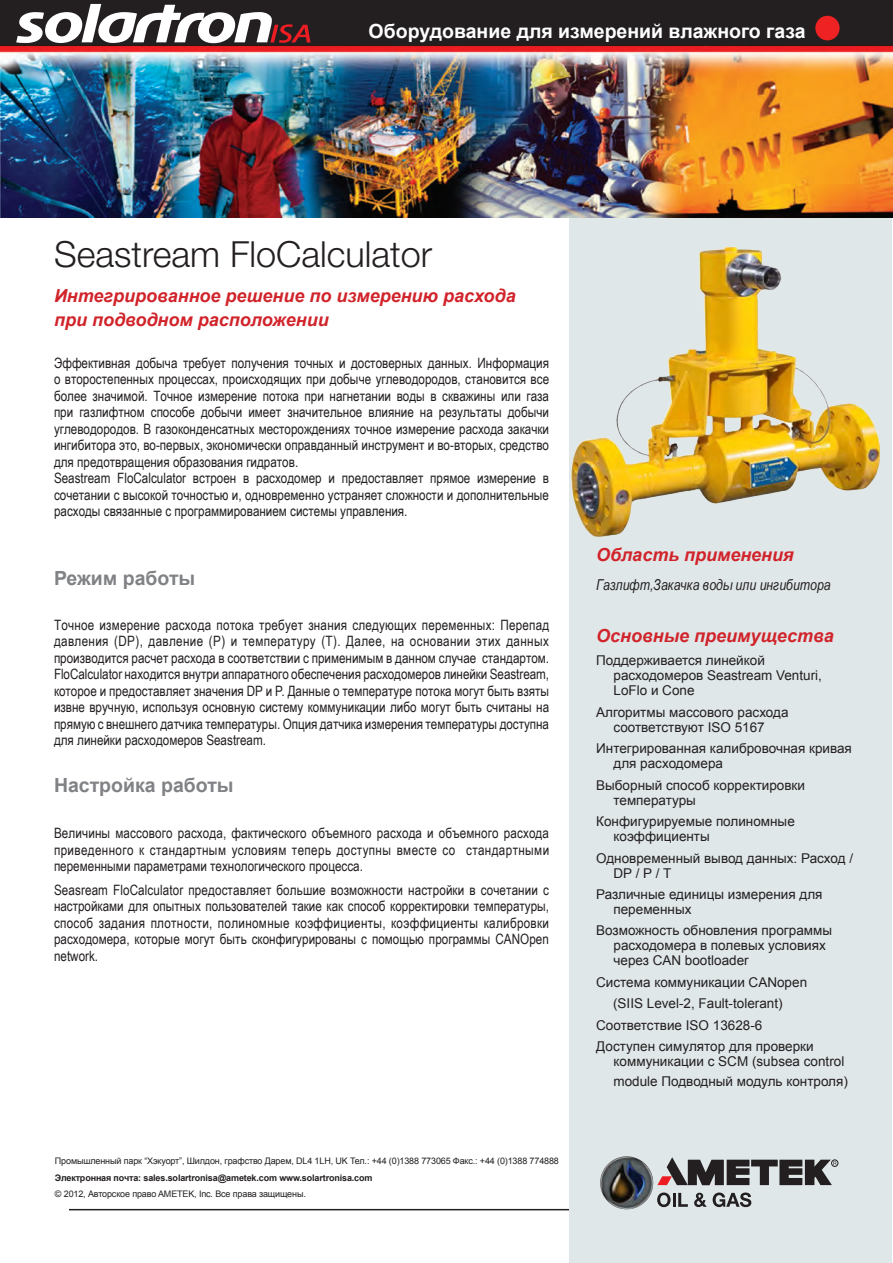
<style>
.page{position:relative;width:893px;height:1263px;background:#fff}
.page>*{position:absolute;margin:0;border:0;box-sizing:border-box;transform-origin:0 0}
.Headline{font:300 36px "Helvetica Neue";color:#231f20}
.t1{font:700 19.5px "Arial";color:#fff}
.Gray_Subhead{font:700 19.5px "Arial";color:#808285}
.Color_Subhead{font:italic 700 18px/24px "Arial";color:#d1232a}
.Feature_text{font:italic 15px "Arial Narrow";color:#231f20}
.Gray_Subhead-2{font:14.25px/16.5px "Arial Narrow";color:#231f20;text-align:justify}
.Feature_text-2{font:13.5px/15px "Arial";color:#231f20}
.t2{font:700 9px/16.5px "Arial";letter-spacing:-.015em;color:#231f20}
.t3{font:9px "Arial";letter-spacing:-.015em;color:#231f20}
.s1{font-weight:400}
.s2{font-weight:400;font-size:9.75px}
</style>
<div class="page">
<hr style="left:69px;top:1209px;width:515px;height:1px;background:#231f20">
<div style="left:570px;top:199px;width:322px;height:1064px;background:#e0e7e9"></div>
<img style="left:0;top:45px;width:893px;height:172px">
<div style="left:831px;top:1159px;width:7px;height:8px;border:1px solid #231f20;border-radius:50%"></div>
<svg style="left:657px;top:1157px;width:179px;height:28px"></svg>
<svg style="left:657px;top:1192px;width:14px;height:15px"></svg>
<hr style="left:673px;top:1193px;width:3px;height:14px;background:#231f20">
<svg style="left:678px;top:1193px;width:10px;height:14px"></svg>
<svg style="left:694px;top:1193px;width:13px;height:14px"></svg>
<svg style="left:713px;top:1192px;width:38px;height:15px"></svg>
<img style="left:600px;top:1156px;width:54px;height:54px">
<div style="left:0;top:0;width:893px;height:45px;background:#231f20"></div>
<div style="left:815px;top:16px;width:25px;height:24px;background:#ee2123;border-radius:50%"></div>
<svg style="left:16px;top:4px;width:294px;height:39px"></svg>
<img style="left:569px;top:235px;width:311px;height:307px">
<p class="t1" style="left:369px;top:18px;width:439px">Оборудование для измерений влажного газа</p>
<p class="Headline" style="left:54px;top:232px;width:380px">Seastream FloCalculator</p>
<p class="Color_Subhead" style="left:54px;top:284px;width:463px">Интегрированное решение по измерению расхода при подводном расположении</p>
<p class="Gray_Subhead-2" style="left:54px;top:354px;width:497px">Эффективная добыча требует получения точных и достоверных данных. Информация о второстепенных процессах, происходящих при добыче углеводородов, становится все более значимой. Точное измерение потока при нагнетании воды в скважины или газа при газлифтном способе добычи имеет значительное влияние на результаты добычи углеводородов. В газоконденсатных месторождениях точное измерение расхода закачки ингибитора это, во-первых, экономически оправданный инструмент и во-вторых, средство для предотвращения образования гидратов.</p>
<p class="Gray_Subhead-2" style="left:54px;top:469px;width:497px">Seastream FloCalculator встроен в расходомер и предоставляет прямое измерение в сочетании с высокой точностью и, одновременно устраняет сложности и дополнительные расходы связанные с программированием системы управления.</p>
<p class="Gray_Subhead" style="left:54px;top:565px;width:143px">Режим работы</p>
<p class="Gray_Subhead-2" style="left:54px;top:616px;width:497px">Точное измерение расхода потока требует знания следующих переменных: Перепад давления (DP), давление (P) и температуру (T). Далее, на основании этих данных производится расчет расхода в соответствии с применимым в данном случае стандартом.<br>FloCalculator находится внутри аппаратного обеспечения расходомеров линейки Seastream, которое и предоставляет значения DP и P. Данные о температуре потока могут быть взяты извне вручную, используя основную систему коммуникации либо могут быть считаны на прямую с внешнего датчика температуры. Опция датчика измерения температуры доступна для линейки расходомеров Seastream.</p>
<p class="Gray_Subhead" style="left:54px;top:772px;width:181px">Настройка работы</p>
<p class="Gray_Subhead-2" style="left:54px;top:825px;width:497px">Величины массового расхода, фактического объемного расхода и объемного расхода приведенного к стандартным условиям теперь доступны вместе со стандартными переменными параметрами технологического процесса.</p>
<p class="Gray_Subhead-2" style="left:54px;top:881px;width:497px">Seasream FloCalculator предоставляет большие возможности настройки в сочетании с настройками для опытных пользователей такие как способ корректировки температуры, способ задания плотности, полиномные коэффициенты, коэффициенты калибровки расходомера, которые могут быть сконфигурированы с помощью программы CANOpen network.</p>
<p class="t3" style="left:55px;top:1155px;width:505px">Промышленный парк “Хэкуорт”, Шилдон, графство Дарем, DL4 1LH, UK Тел.: +44 (0)1388 773065 Факс.: +44 (0)1388 774888</p>
<p class="t2" style="left:55px;top:1170px;width:319px">Электронная почта: sales.solartronisa@ametek.com www.solartronisa.com <span class="s1">© 2012, Авторское право AMETEK, Inc. Все права защищены</span><span class="s2">.</span></p>
<p class="Color_Subhead" style="left:596px;top:544px;width:199px">Область применения</p>
<p class="Feature_text" style="left:596px;top:574px;width:236px">Газлифт,Закачка воды или ингибитора</p>
<p class="Color_Subhead" style="left:596px;top:624px;width:239px">Основные преимущества</p>
<p class="Feature_text-2" style="left:613px;top:653px;width:210px;text-indent:-17px">Поддерживается линейкой расходомеров Seastream Venturi,<br>LoFlo и Cone</p>
<p class="Feature_text-2" style="left:596px;top:705px;width:194px;text-align:center">Алгоритмы массового расхода соответствуют ISO 5167</p>
<p class="Feature_text-2" style="left:613px;top:741px;width:240px;text-indent:-17px">Интегрированная калибровочная кривая для расходомера</p>
<p class="Feature_text-2" style="left:613px;top:777px;width:193px;text-indent:-17px">Выборный способ корректировки температуры</p>
<p class="Feature_text-2" style="left:613px;top:814px;width:183px;text-indent:-17px">Конфигурируемые полиномные коэффициенты</p>
<p class="Feature_text-2" style="left:613px;top:850px;width:241px;text-indent:-17px">Одновременный вывод данных: Расход /<br>DP / P / T</p>
<p class="Feature_text-2" style="left:613px;top:887px;width:211px;text-indent:-17px">Различные единицы измерения для переменных</p>
<p class="Feature_text-2" style="left:613px;top:923px;width:220px;text-indent:-17px">Возможность обновления программы расходомера в полевых условиях через CAN bootloader</p>
<p class="Feature_text-2" style="left:596px;top:975px;width:212px">Система коммуникации CANopen</p>
<p class="Feature_text-2" style="left:613px;top:996px;width:171px">(SIIS Level-2, Fault-tolerant)</p>
<p class="Feature_text-2" style="left:596px;top:1018px;width:168px">Соответствие ISO 13628-6</p>
<p class="Feature_text-2" style="left:613px;top:1039px;width:232px;text-indent:-17px">Доступен симулятор для проверки коммуникации с SCM (subsea control</p>
<p class="Feature_text-2" style="left:613px;top:1074px;width:236px">module Подводный модуль контроля)</p>
</div>
